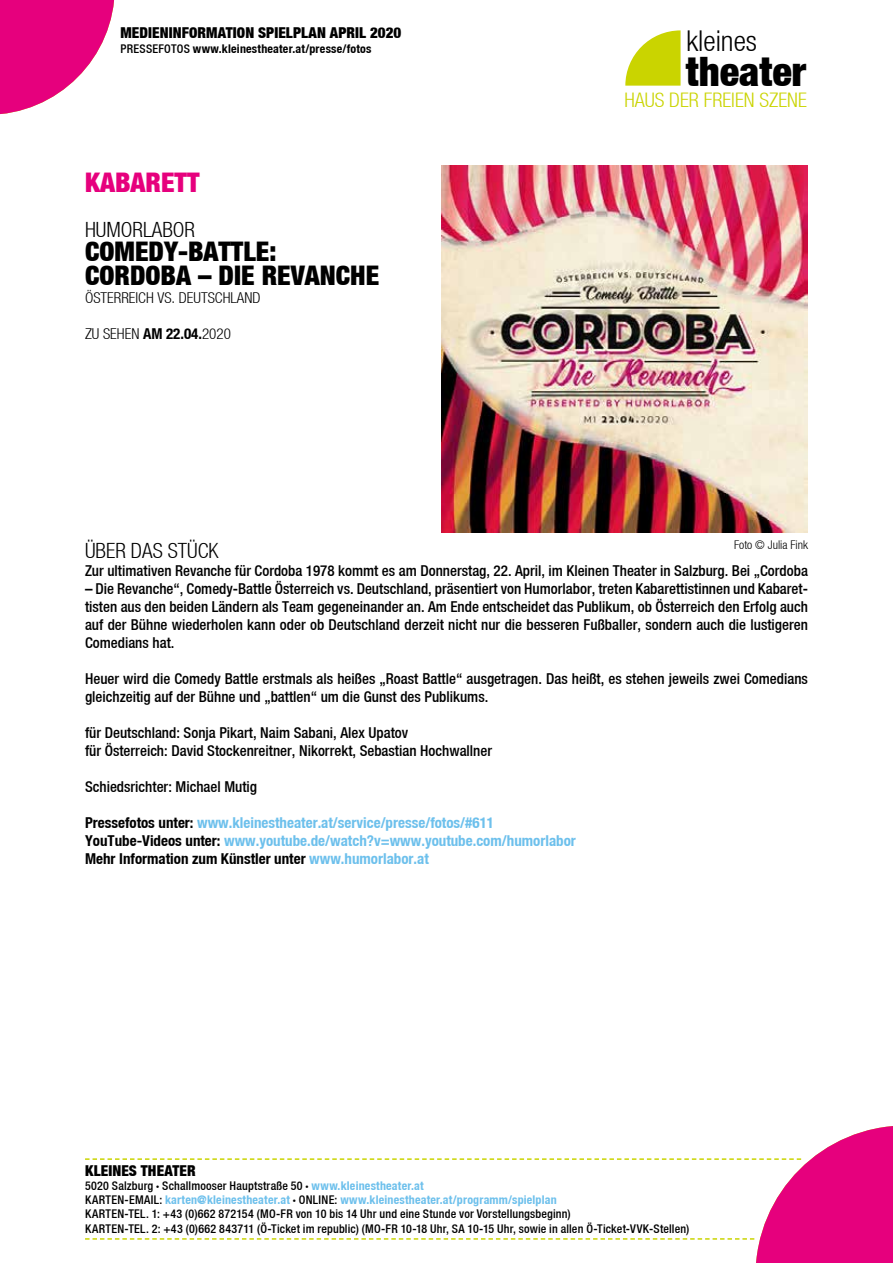
<style>
.page{position:relative;width:893px;height:1263px;background:#fff}
.page>*{position:absolute;margin:0;border:0;box-sizing:border-box;transform-origin:0 0}
.t1{font:40.5px "Helvetica Neue Black Cond";color:#000}
.t2{font:28.65px "Helvetica Neue Light Cond";color:#000}
.t3{font:27px/24px "Helvetica Neue Black Cond";color:#000}
.t4{font:27px "Helvetica Neue Black Cond";color:#e6007d}
.t5{font:21px "Helvetica Neue Light Cond";color:#000}
.t6{font:20.1px "Helvetica Neue Light Cond";color:#cad400}
.t7{font:15px/18px "Helvetica Neue Medium Cond";color:#000}
.t8{font:15px/18px "Helvetica Neue Bold Cond";color:#6dc0ec}
.t9{font:15px "Helvetica Neue Black Cond";letter-spacing:.005em;color:#000}
.t10{font:15px "Helvetica Neue Light Cond";color:#000}
.t11{font:12px/14.2px "Helvetica Neue Medium Cond";letter-spacing:.015em;color:#000}
.t12{font:12px "Helvetica Neue Bold Cond";letter-spacing:.015em;color:#6dc0ec}
.t13{font:12px "Helvetica Neue Bold Cond";letter-spacing:.015em;color:#000}
.t14{font:12px "Helvetica Neue Light Cond";color:#000}
.s1{font-family:"Helvetica Neue Medium Cond"}
.s2{font-family:"Helvetica Neue Bold Cond"}
.s3{color:#000}
.s4{font-family:"Helvetica Neue Black Cond"}
.s5{font-family:"Helvetica Neue Bold Cond";color:#6dc0ec}
.s6{font-family:"Helvetica Neue Medium Cond";color:#000}
.s7{font-family:"Helvetica Neue Black Cond";color:#000}
</style>
<div class="page">
<svg style="left:625px;top:30px;width:56px;height:56px"></svg>
<svg style="left:85px;top:1126px;width:808px;height:137px"></svg>
<svg style="left:0;top:0;width:114px;height:114px"></svg>
<img style="left:442px;top:166px;width:366px;height:366px">
<p class="t9" style="left:120px;top:24px;width:282px">MEDIENINFORMATION SPIELPLAN APRIL 2020</p>
<p class="t13" style="left:120px;top:41px;width:252px"><span class="s1">PRESSEFOTOS</span> www.kleinestheater.at/presse/fotos</p>
<h3 class="t4" style="left:85px;top:166px;width:116px">KABARETT</h3>
<h3 class="t5" style="left:85px;top:217px;width:112px">HUMORLABOR</h3>
<h3 class="t3" style="left:85px;top:239px;width:296px">COMEDY-BATTLE:<br>CORDOBA – DIE REVANCHE</h3>
<p class="t10" style="left:85px;top:289px;width:177px">ÖSTERREICH VS. DEUTSCHLAND</p>
<p class="t10" style="left:85px;top:325px;width:147px">ZU SEHEN <span class="s2">AM 22.04.</span>2020</p>
<h2 class="t2" style="left:686px;top:25px;width:72px">kleines</h2>
<h1 class="t1" style="left:686px;top:46px;width:122px">theater</h1>
<h3 class="t6" style="left:624px;top:88px;width:184px">HAUS DER FREIEN SZENE</h3>
<h3 class="t5" style="left:85px;top:538px;width:135px">ÜBER DAS STÜCK</h3>
<p class="t7" style="left:85px;top:561px;width:724px">Zur ultimativen Revanche für Cordoba 1978 kommt es am Donnerstag, 22. April, im Kleinen Theater in Salzburg. Bei „Cordoba</p>
<p class="t7" style="left:85px;top:579px;width:724px;text-align:justify">– Die Revanche“, Comedy-Battle Österreich vs. Deutschland, präsentiert von Humorlabor, treten Kabarettistinnen und Kabaret&shy;tisten aus den beiden Ländern als Team gegeneinander an. Am Ende entscheidet das Publikum, ob Österreich den Erfolg auch auf der Bühne wiederholen kann oder ob Deutschland derzeit nicht nur die besseren Fußballer, sondern auch die lustigeren Comedians hat.</p>
<p class="t7" style="left:85px;top:669px;width:724px">Heuer wird die Comedy Battle erstmals als heißes „Roast Battle“ ausgetragen. Das heißt, es stehen jeweils zwei Comedians gleichzeitig auf der Bühne und „battlen“ um die Gunst des Publikums.</p>
<p class="t7" style="left:85px;top:723px;width:409px">für Deutschland: Sonja Pikart, Naim Sabani, Alex Upatov<br>für Österreich: David Stockenreitner, Nikorrekt, Sebastian Hochwallner</p>
<p class="t7" style="left:85px;top:777px;width:174px">Schiedsrichter: Michael Mutig</p>
<p class="t8" style="left:85px;top:813px;width:492px"><span class="s3">Pressefotos unter:</span> www.kleinestheater.at/service/presse/fotos/#611<br><span class="s3">YouTube-Videos unter:</span> www.youtube.de/watch?v=www.youtube.com/humorlabor<br><span class="s3">Mehr Information zum Künstler unter</span> www.humorlabor.at</p>
<p class="t14" style="left:734px;top:538px;width:75px">Foto © Julia Fink</p>
<p class="t9" style="left:85px;top:1161px;width:112px">KLEINES THEATER</p>
<p class="t11" style="left:85px;top:1178px;width:340px">5020 Salzburg <span class="s4">·</span> Schallmooser Hauptstraße 50 <span class="s4">·</span> <span class="s5">www.kleinestheater.at</span></p>
<p class="t12" style="left:85px;top:1192px;width:473px"><span class="s6">KARTEN-EMAIL:</span> karten@kleinestheater.at <span class="s7">·</span> <span class="s6">ONLINE:</span> www.kleinestheater.at/programm/spielplan</p>
<p class="t11" style="left:85px;top:1207px;width:606px">KARTEN-TEL. 1: +43 (0)662 872154 (MO-FR von 10 bis 14 Uhr und eine Stunde vor Vorstellungsbeginn)<br>KARTEN-TEL. 2: +43 (0)662 843711 (Ö-Ticket im republic) (MO-FR 10-18 Uhr, SA 10-15 Uhr, sowie in allen Ö-Ticket-VVK-Stellen)</p>
</div>
